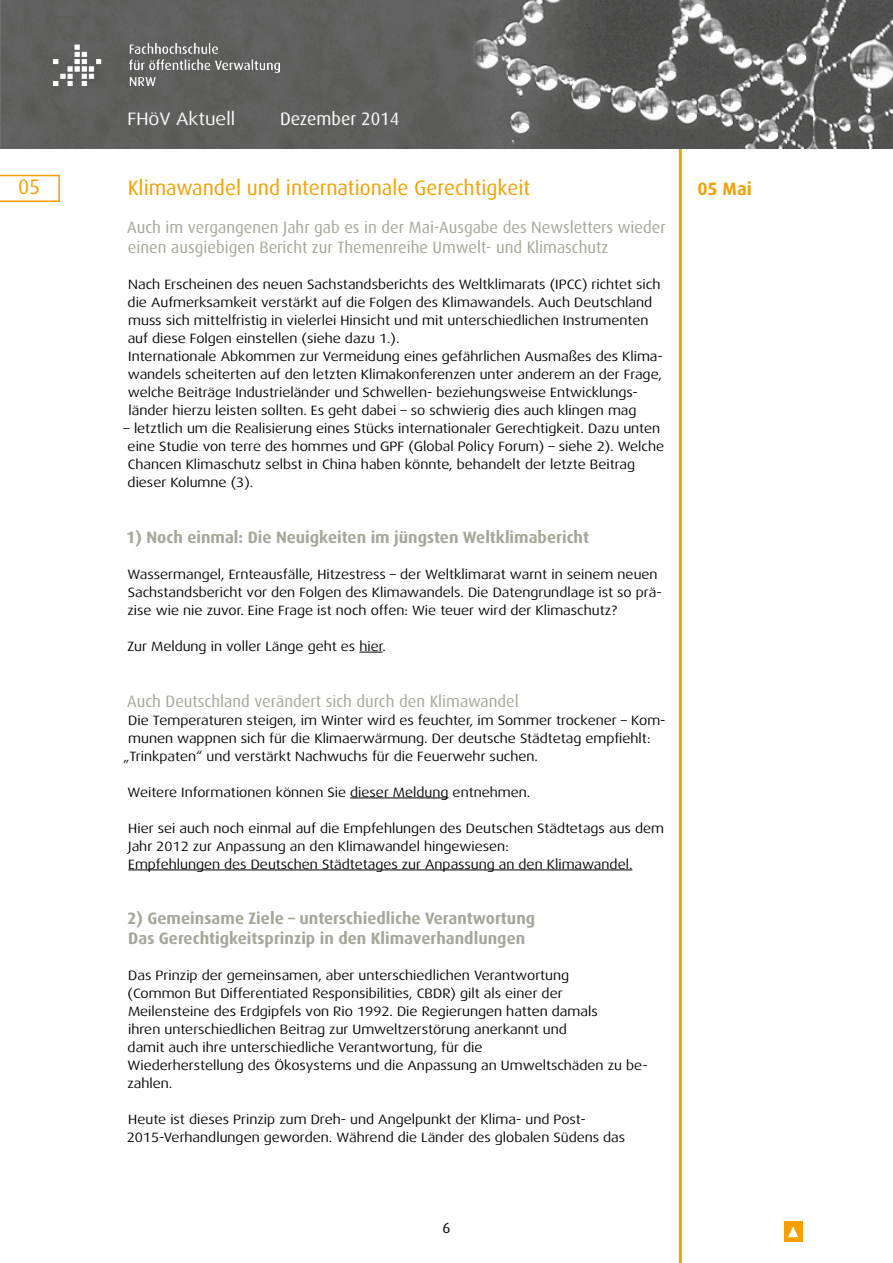
<style>
.page{position:relative;width:893px;height:1263px;background:#fff}
.page>*{position:absolute;margin:0;border:0;box-sizing:border-box;transform-origin:0 0}
.t1{font:21px "Dax";color:#f6a000}
.t2{font:18px "Dax";color:#fff}
.t3{font:18px "Dax Wide";color:#fff}
.t4{font:700 18px "Dax";color:#f6a000}
.t5{font:16.5px/19.8px "Dax";color:#a4a798}
.t6{font:700 16.5px "Dax";color:#a4a798}
.t7{font:15px "Dax Regular Caps";color:#000}
.t8{font:13.5px/18px "Dax Wide";color:#000}
</style>
<div class="page">
<hr style="left:679px;top:148px;width:3px;height:1115px;background:#f6a000">
<img style="left:0;top:0;width:893px;height:148px">
<img style="left:54px;top:43px;width:226px;height:43px">
<div style="left:784px;top:1221px;width:18px;height:21px;background:#f6a000"></div>
<svg style="left:788px;top:1226px;width:10px;height:11px"></svg>
<svg style="left:359px;top:652px;width:23px;height:1px"></svg>
<hr style="left:350px;top:797px;width:99px;height:1px;background:#000">
<hr style="left:128px;top:869px;width:504px;height:1px;background:#000">
<svg style="left:0;top:175px;width:60px;height:27px"></svg>
<h2 class="t3" style="left:128px;top:109px;width:109px">FHöV Aktuell</h2>
<h2 class="t2" style="left:280px;top:109px;width:120px">Dezember 2014</h2>
<p class="t1" style="left:128px;top:176px;width:404px">Klimawandel und internationale Gerechtigkeit</p>
<p class="t5" style="left:127px;top:218px;width:540px">Auch im vergangenen Jahr gab es in der Mai-Ausgabe des Newsletters wieder einen ausgiebigen Bericht zur Themenreihe Umwelt- und Klimaschutz</p>
<p class="t8" style="left:128px;top:275px;width:534px">Nach Erscheinen des neuen Sachstandsberichts des Weltklimarats (IPCC) richtet sich die Aufmerksamkeit verstärkt auf die Folgen des Klimawandels. Auch Deutschland muss sich mittelfristig in vielerlei Hinsicht und mit unterschiedlichen Instrumenten auf diese Folgen einstellen (siehe dazu 1.).</p>
<p class="t8" style="left:128px;top:347px;width:537px">Internationale Abkommen zur Vermeidung eines gefährlichen Ausmaßes des Klima&shy;wandels scheiterten auf den letzten Klimakonferenzen unter anderem an der Frage, welche Beiträge Industrieländer und Schwellen- beziehungsweise Entwicklungs&shy;länder hierzu leisten sollten. Es geht dabei – so schwierig dies auch klingen mag</p>
<p class="t8" style="left:124px;top:419px;width:542px">– letztlich um die Realisierung eines Stücks internationaler Gerechtigkeit. Dazu unten eine Studie von terre des hommes und GPF (Global Policy Forum) – siehe 2). Welche Chancen Klimaschutz selbst in China haben könnte, behandelt der letzte Beitrag dieser Kolumne (3).</p>
<p class="t6" style="left:126px;top:527px;width:464px">1) Noch einmal: Die Neuigkeiten im jüngsten Weltklimabericht</p>
<p class="t8" style="left:127px;top:565px;width:536px">Wassermangel, Ernteausfälle, Hitzestress – der Weltklimarat warnt in seinem neuen<br>Sachstandsbericht vor den Folgen des Klimawandels. Die Datengrundlage ist so prä&shy;zise wie nie zuvor. Eine Frage ist noch offen: Wie teuer wird der Klimaschutz?</p>
<p class="t8" style="left:128px;top:637px;width:260px">Zur Meldung in voller Länge geht es hier.</p>
<p class="t5" style="left:127px;top:691px;width:393px">Auch Deutschland verändert sich durch den Klimawandel</p>
<p class="t8" style="left:128px;top:711px;width:539px">Die Temperaturen steigen, im Winter wird es feuchter, im Sommer trockener – Kom-</p>
<p class="t8" style="left:128px;top:729px;width:524px">munen wappnen sich für die Klimaerwärmung. Der deutsche Städtetag empfiehlt:</p>
<p class="t8" style="left:123px;top:747px;width:416px">„Trinkpaten“ und verstärkt Nachwuchs für die Feuerwehr suchen.</p>
<p class="t8" style="left:128px;top:783px;width:404px">Weitere Informationen können Sie dieser Meldung entnehmen.</p>
<p class="t8" style="left:128px;top:819px;width:537px">Hier sei auch noch einmal auf die Empfehlungen des Deutschen Städtetags aus dem<br>Jahr 2012 zur Anpassung an den Klimawandel hingewiesen:</p>
<p class="t8" style="left:128px;top:855px;width:506px">Empfehlungen des Deutschen Städtetages zur Anpassung an den Klimawandel.</p>
<p class="t6" style="left:127px;top:909px;width:409px">2) Gemeinsame Ziele – unterschiedliche Verantwortung</p>
<p class="t6" style="left:128px;top:929px;width:398px">Das Gerechtigkeitsprinzip in den Klimaverhandlungen</p>
<p class="t8" style="left:128px;top:967px;width:442px">Das Prinzip der gemeinsamen, aber unterschiedlichen Verantwortung</p>
<p class="t8" style="left:128px;top:985px;width:437px">(Common But Differentiated Responsibilities, CBDR) gilt als einer der</p>
<p class="t8" style="left:128px;top:1003px;width:471px">Meilensteine des Erdgipfels von Rio 1992. Die Regierungen hatten damals</p>
<p class="t8" style="left:128px;top:1021px;width:440px">ihren unterschiedlichen Beitrag zur Umweltzerstörung anerkannt und</p>
<p class="t8" style="left:128px;top:1039px;width:356px">damit auch ihre unterschiedliche Verantwortung, für die</p>
<p class="t8" style="left:127px;top:1057px;width:522px">Wiederherstellung des Ökosystems und die Anpassung an Umweltschäden zu be&shy;zahlen.</p>
<p class="t8" style="left:128px;top:1111px;width:459px">Heute ist dieses Prinzip zum Dreh- und Angelpunkt der Klima- und Post-</p>
<p class="t8" style="left:127px;top:1129px;width:500px">2015-Verhandlungen geworden. Während die Länder des globalen Südens das</p>
<p class="t1" style="left:18px;top:175px;width:24px">05</p>
<p class="t4" style="left:697px;top:179px;width:56px">05 Mai</p>
<p class="t7" style="left:442px;top:1219px;width:9px">6</p>
</div>
